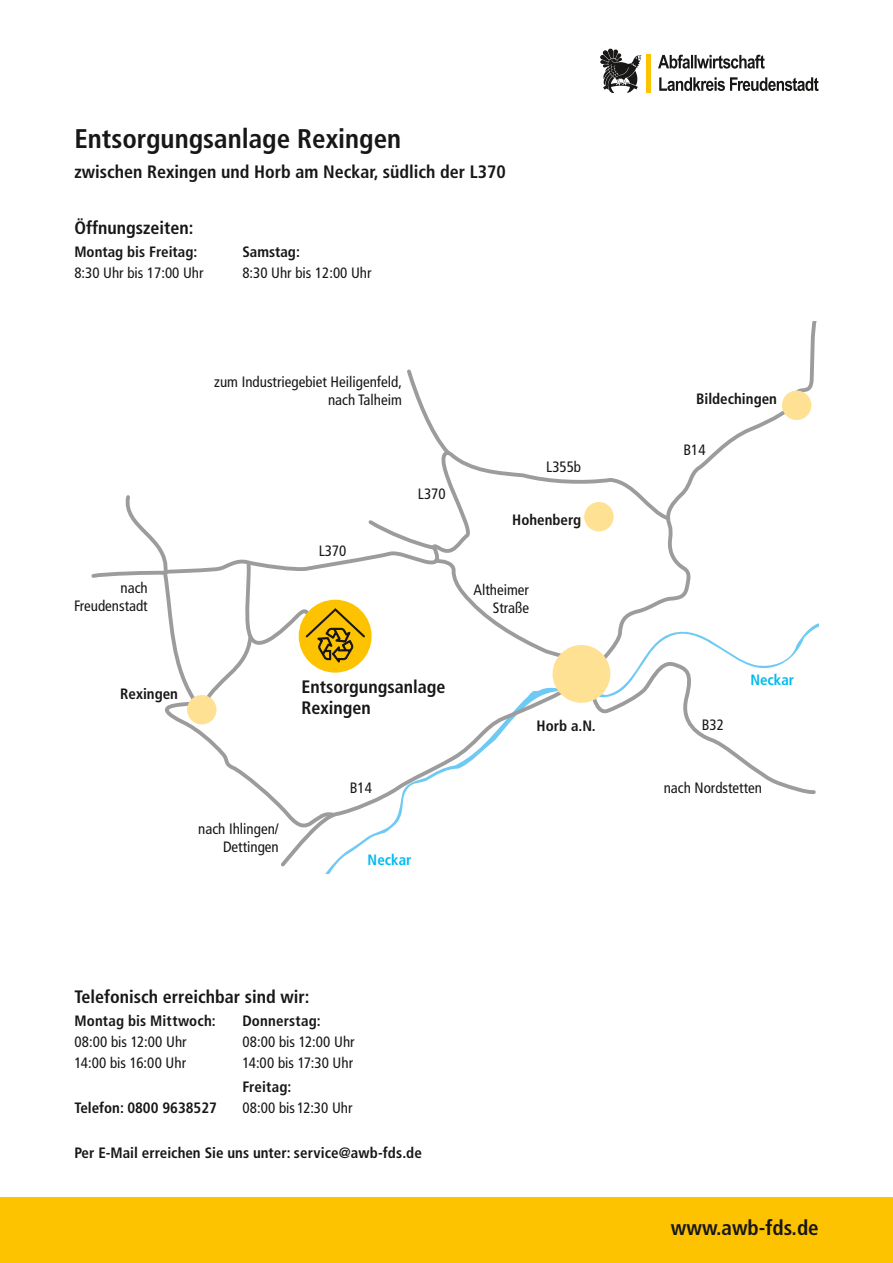
<style>
.page{position:relative;width:893px;height:1263px;background:#fff}
.page>*{position:absolute;margin:0;border:0;box-sizing:border-box;transform-origin:0 0}
.t1{font:700 condensed 27px "Frutiger LT Std";color:#181716}
.t2{font:700 condensed 21px "Frutiger LT Std";color:#181716}
.t3{font:700 condensed 18px/21px "Frutiger LT Std";color:#181716}
.t4{font:condensed 15px/18px "Frutiger LT Std";color:#181716;text-align:right}
.t5{font:700 condensed 15px "Frutiger LT Std";color:#181716}
.t6{font:700 condensed 15px "Frutiger LT Std";color:#0be}
</style>
<div class="page">
<div style="left:0;top:1197px;width:893px;height:66px;background:#fdc300"></div>
<svg style="left:600px;top:49px;width:41px;height:44px"></svg>
<hr style="left:646px;top:55px;width:4px;height:38px;background:#fdc300">
<svg style="left:659px;top:77px;width:160px;height:14px"></svg>
<svg style="left:658px;top:55px;width:107px;height:14px"></svg>
<svg style="left:91px;top:367px;width:727px;height:479px"></svg>
<h1 class="t1" style="left:74px;top:122px;width:328px">Entsorgungsanlage Rexingen</h1>
<p class="t3" style="left:74px;top:161px;width:433px">zwischen Rexingen und Horb am Neckar, südlich der L370</p>
<p class="t3" style="left:74px;top:217px;width:121px">Öffnungszeiten:</p>
<p class="t5" style="left:74px;top:243px;width:124px">Montag bis Freitag:</p>
<p class="t4" style="left:74px;top:264px;width:131px">8:30 Uhr bis 17:00 Uhr</p>
<p class="t5" style="left:242px;top:243px;width:59px">Samstag:</p>
<p class="t4" style="left:242px;top:264px;width:131px">8:30 Uhr bis 12:00 Uhr</p>
<p class="t4" style="left:214px;top:372px;width:189px">zum Industriegebiet Heiligenfeld, nach Talheim</p>
<p class="t4" style="left:74px;top:579px;width:75px">nach<br>Freudenstadt</p>
<p class="t4" style="left:319px;top:542px;width:29px">L370</p>
<p class="t4" style="left:418px;top:485px;width:29px">L370</p>
<p class="t5" style="left:120px;top:685px;width:59px">Rexingen</p>
<p class="t3" style="left:301px;top:676px;width:145px">Entsorgungsanlage<br>Rexingen</p>
<p class="t4" style="left:198px;top:820px;width:82px">nach Ihlingen/<br>Dettingen</p>
<p class="t4" style="left:350px;top:778px;width:24px">B14</p>
<p class="t6" style="left:368px;top:851px;width:45px">Neckar</p>
<p class="t4" style="left:546px;top:457px;width:36px">L355b</p>
<p class="t5" style="left:512px;top:511px;width:71px">Hohenberg</p>
<p class="t4" style="left:474px;top:581px;width:57px">Altheimer<br>Straße</p>
<p class="t5" style="left:537px;top:717px;width:61px">Horb a.N.</p>
<p class="t3" style="left:74px;top:986px;width:237px">Telefonisch erreichbar sind wir:</p>
<p class="t5" style="left:74px;top:1012px;width:143px">Montag bis Mittwoch:</p>
<p class="t4" style="left:74px;top:1032px;width:114px;line-height:21px;text-align:left">08:00 bis 12:00 Uhr<br>14:00 bis 16:00 Uhr</p>
<p class="t5" style="left:74px;top:1098px;width:144px">Telefon: 0800 9638527</p>
<p class="t5" style="left:242px;top:1012px;width:80px">Donnerstag:</p>
<p class="t4" style="left:242px;top:1032px;width:114px;line-height:21px;text-align:left">08:00 bis 12:00 Uhr<br>14:00 bis 17:30 Uhr</p>
<p class="t5" style="left:242px;top:1077px;width:51px">Freitag:</p>
<p class="t4" style="left:242px;top:1098px;width:112px">08:00 bis 12:30 Uhr</p>
<p class="t5" style="left:74px;top:1144px;width:349px">Per E-Mail erreichen Sie uns unter: service@awb-fds.de</p>
<p class="t5" style="left:696px;top:390px;width:82px">Bildechingen</p>
<p class="t4" style="left:683px;top:440px;width:24px">B14</p>
<p class="t4" style="left:702px;top:716px;width:24px">B32</p>
<p class="t6" style="left:750px;top:671px;width:45px">Neckar</p>
<p class="t4" style="left:664px;top:778px;width:100px">nach Nordstetten</p>
<h2 class="t2" style="left:671px;top:1215px;width:149px">www.awb-fds.de</h2>
</div>
